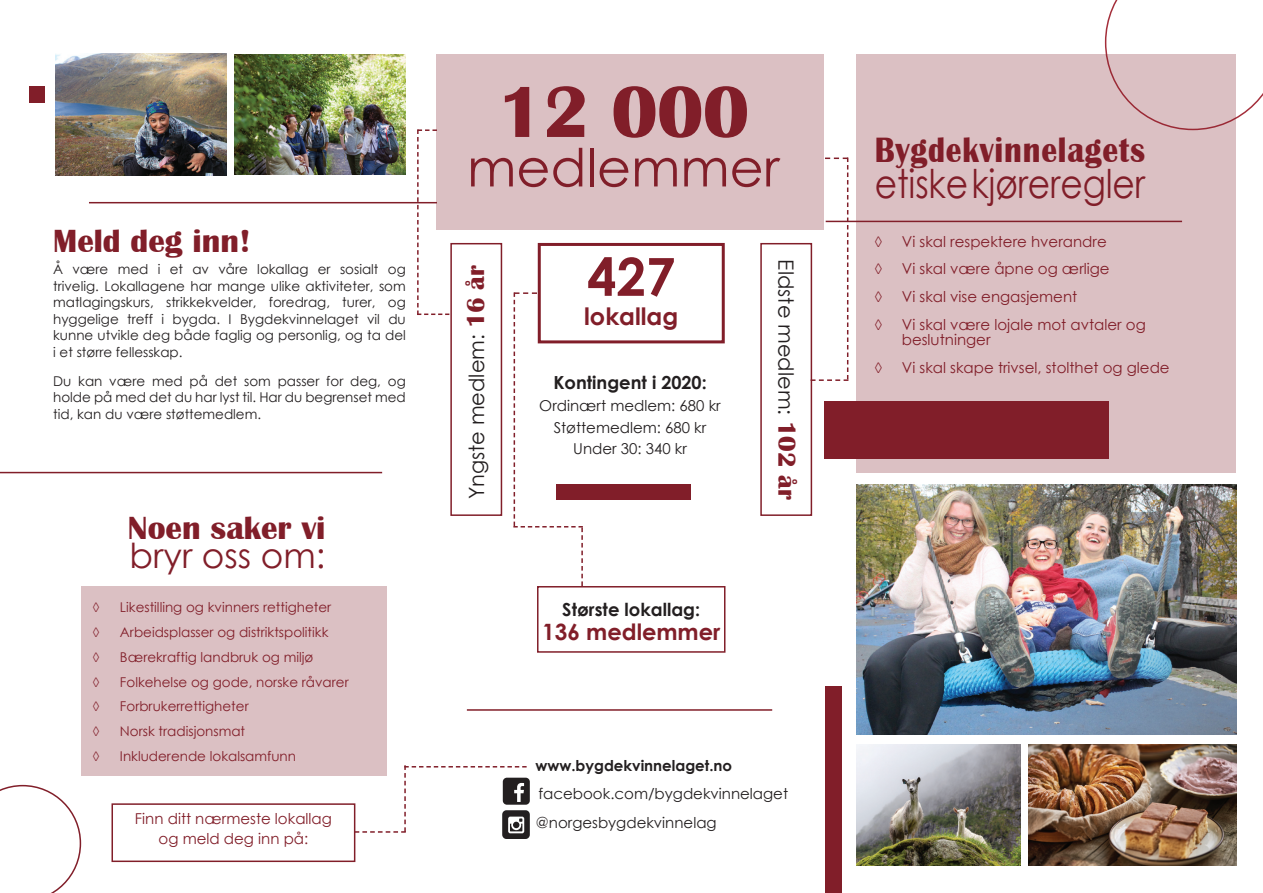
<style>
.page{position:relative;width:1263px;height:893px;background:#fff}
.page>*{position:absolute;margin:0;border:0;box-sizing:border-box;transform-origin:0 0}
.t1{font:700 75px "Britannic";color:#811e29}
.t2{font:52.5px "Century Gothic";color:#811e29}
.t3{font:700 52.5px "Century Gothic";color:#811e29}
.t4{font:39.75px "Century Gothic";letter-spacing:-.005em;color:#811e29;scale:.87 1}
.t5{font:700 36.15px "Britannic";letter-spacing:.025em;color:#811e29;scale:.87 1}
.t6{font:34.5px "Century Gothic";color:#811e29}
.t7{font:700 33px "Britannic";color:#811e29}
.t8{font:700 24px "Century Gothic";color:#811e29}
.t9{font:700 22.5px "Century Gothic";color:#811e29}
.t10{font:21px "Century Gothic";color:#231f20}
.t11{font:700 18px "Century Gothic";color:#231f20}
.t12{font:15px/20.2px "Century Gothic";color:#811e29;text-align:center}
.t13{font:15px/21.8px "Century Gothic";color:#231f20}
.t14{font:700 15px "Century Gothic";color:#231f20}
.t15{font:13.5px/16.5px "Century Gothic";color:#231f20;text-align:justify}
.t16{font:13.5px "Century Gothic";color:#811e29}
.s1{font-family:"Britannic";font-weight:700;font-size:25.5px;color:#811e29}
</style>
<div class="page">
<div style="left:29px;top:86px;width:15px;height:17px;background:#811e29"></div>
<div style="left:826px;top:687px;width:16px;height:206px;background:#811e29"></div>
<div style="left:111px;top:803px;width:244px;height:59px;border:2px solid #811e29"></div>
<div style="left:556px;top:484px;width:134px;height:15px;background:#811e29"></div>
<img style="left:55px;top:54px;width:171px;height:122px">
<img style="left:235px;top:54px;width:171px;height:120px">
<img style="left:856px;top:744px;width:164px;height:122px">
<img style="left:1029px;top:744px;width:207px;height:122px">
<img style="left:856px;top:484px;width:380px;height:250px">
<svg style="left:0;top:785px;width:81px;height:108px"></svg>
<div style="left:437px;top:54px;width:387px;height:175px;background:#dbc0c3"></div>
<div style="left:81px;top:586px;width:305px;height:189px;background:#dbc0c3"></div>
<div style="left:538px;top:243px;width:187px;height:100px;border:3px solid #811e29"></div>
<div style="left:450px;top:243px;width:52px;height:273px;border:2px solid #811e29"></div>
<div style="left:760px;top:243px;width:52px;height:273px;border:2px solid #811e29"></div>
<div style="left:537px;top:586px;width:188px;height:67px;border:2px solid #811e29"></div>
<svg style="left:513px;top:292px;width:70px;height:294px"></svg>
<div style="left:503px;top:778px;width:27px;height:27px;background:#231f20;border-radius:4px"></div>
<div style="left:502px;top:810px;width:28px;height:29px;background:#231f20;border-radius:4px"></div>
<svg style="left:355px;top:765px;width:172px;height:68px"></svg>
<hr style="left:467px;top:709px;width:305px;height:2px;background:#811e29">
<hr style="left:89px;top:202px;width:348px;height:1px;background:#811e29">
<hr style="left:0;top:472px;width:382px;height:1px;background:#811e29">
<svg style="left:811px;top:158px;width:37px;height:223px"></svg>
<svg style="left:417px;top:129px;width:32px;height:186px"></svg>
<div style="left:824px;top:402px;width:284px;height:57px;background:#811e29"></div>
<svg style="left:1105px;top:0;width:158px;height:119px"></svg>
<hr style="left:826px;top:221px;width:356px;height:1px;background:#811e29">
<svg style="left:856px;top:54px;width:380px;height:419px;background:#d2b0b4"></svg>
<h3 class="t7" style="left:53px;top:222px;width:199px">Meld deg inn!</h3>
<p class="t15" style="left:53px;top:261px;width:354px">Å være med i et av våre lokallag er sosialt og trivelig. Lokallagene har mange ulike aktiviteter, som matlagingskurs, strikkekvelder, foredrag, turer, og hyggelige treff i bygda. I Bygdekvinnelaget vil du kunne utvikle deg både faglig og personlig, og ta del i et større fellesskap.</p>
<p class="t15" style="left:53px;top:372px;width:354px">Du kan være med på det som passer for deg, og holde på med det du har lyst til. Har du begrenset med tid, kan du være støttemedlem.</p>
<h3 class="t7" style="left:128px;top:509px;width:199px">Noen saker vi</h3>
<h3 class="t6" style="left:130px;top:531px;width:197px">bryr oss om:</h3>
<p class="t16" style="left:93px;top:598px;width:8px">◊</p>
<p class="t16" style="left:120px;top:598px;width:213px">Likestilling og kvinners rettigheter</p>
<p class="t16" style="left:93px;top:623px;width:8px">◊</p>
<p class="t16" style="left:120px;top:623px;width:210px">Arbeidsplasser og distriktspolitikk</p>
<p class="t16" style="left:93px;top:647px;width:8px">◊</p>
<p class="t16" style="left:120px;top:647px;width:195px">Bærekraftig landbruk og miljø</p>
<p class="t16" style="left:93px;top:672px;width:8px">◊</p>
<p class="t16" style="left:120px;top:672px;width:230px">Folkehelse og gode, norske råvarer</p>
<p class="t16" style="left:93px;top:697px;width:8px">◊</p>
<p class="t16" style="left:120px;top:697px;width:130px">Forbrukerrettigheter</p>
<p class="t16" style="left:93px;top:722px;width:8px">◊</p>
<p class="t16" style="left:120px;top:722px;width:127px">Norsk tradisjonsmat</p>
<p class="t16" style="left:93px;top:746px;width:8px">◊</p>
<p class="t16" style="left:120px;top:746px;width:178px">Inkluderende lokalsamfunn</p>
<p class="t12" style="left:135px;top:808px;width:198px">Finn ditt nærmeste lokallag og meld deg inn på:</p>
<h1 class="t1" style="left:498px;top:70px;width:253px">12 000</h1>
<h2 class="t2" style="left:467px;top:131px;width:314px">medlemmer</h2>
<h2 class="t3" style="left:587px;top:237px;width:90px">427</h2>
<h3 class="t8" style="left:584px;top:298px;width:96px">lokallag</h3>
<h3 class="t10" style="left:462px;top:499px;width:236px;rotate:-90deg">Yngste medlem: <span class="s1">16 år</span></h3>
<h3 class="t10" style="left:801px;top:259px;width:241px;rotate:90deg">Eldste medlem: <span class="s1">102 år</span></h3>
<h3 class="t11" style="left:553px;top:369px;width:155px">Kontingent i 2020:</h3>
<p class="t13" style="left:539px;top:394px;width:183px;text-align:center">Ordinært medlem: 680 kr<br>Støttemedlem: 680 kr<br>Under 30: 340 kr</p>
<h3 class="t11" style="left:562px;top:596px;width:139px">Største lokallag:</h3>
<h3 class="t9" style="left:542px;top:615px;width:180px">136 medlemmer</h3>
<p class="t14" style="left:535px;top:754px;width:198px">www.bygdekvinnelaget.no</p>
<p class="t13" style="left:536px;top:779px;width:254px;line-height:29.2px">facebook.com/bygdekvinnelaget @norgesbygdekvinnelag</p>
<h3 class="t5" style="left:875px;top:129px;width:312px">Bygdekvinnelagets</h3>
<h3 class="t4" style="left:875px;top:155px;width:312px">etiske kjøreregler</h3>
<p class="t12" style="left:875px;top:231px;width:9px">◊</p>
<p class="t12" style="left:902px;top:231px;width:206px">Vi skal respektere hverandre</p>
<p class="t12" style="left:875px;top:259px;width:9px">◊</p>
<p class="t12" style="left:902px;top:259px;width:209px">Vi skal være åpne og ærlige</p>
<p class="t12" style="left:875px;top:286px;width:9px">◊</p>
<p class="t12" style="left:902px;top:286px;width:177px">Vi skal vise engasjement</p>
<p class="t12" style="left:875px;top:314px;width:9px">◊</p>
<p class="t12" style="left:902px;top:317px;width:245px;line-height:15px;text-align:left">Vi skal være lojale mot avtaler og beslutninger</p>
<p class="t12" style="left:875px;top:357px;width:9px">◊</p>
<p class="t12" style="left:902px;top:357px;width:269px">Vi skal skape trivsel, stolthet og glede</p>
</div>
